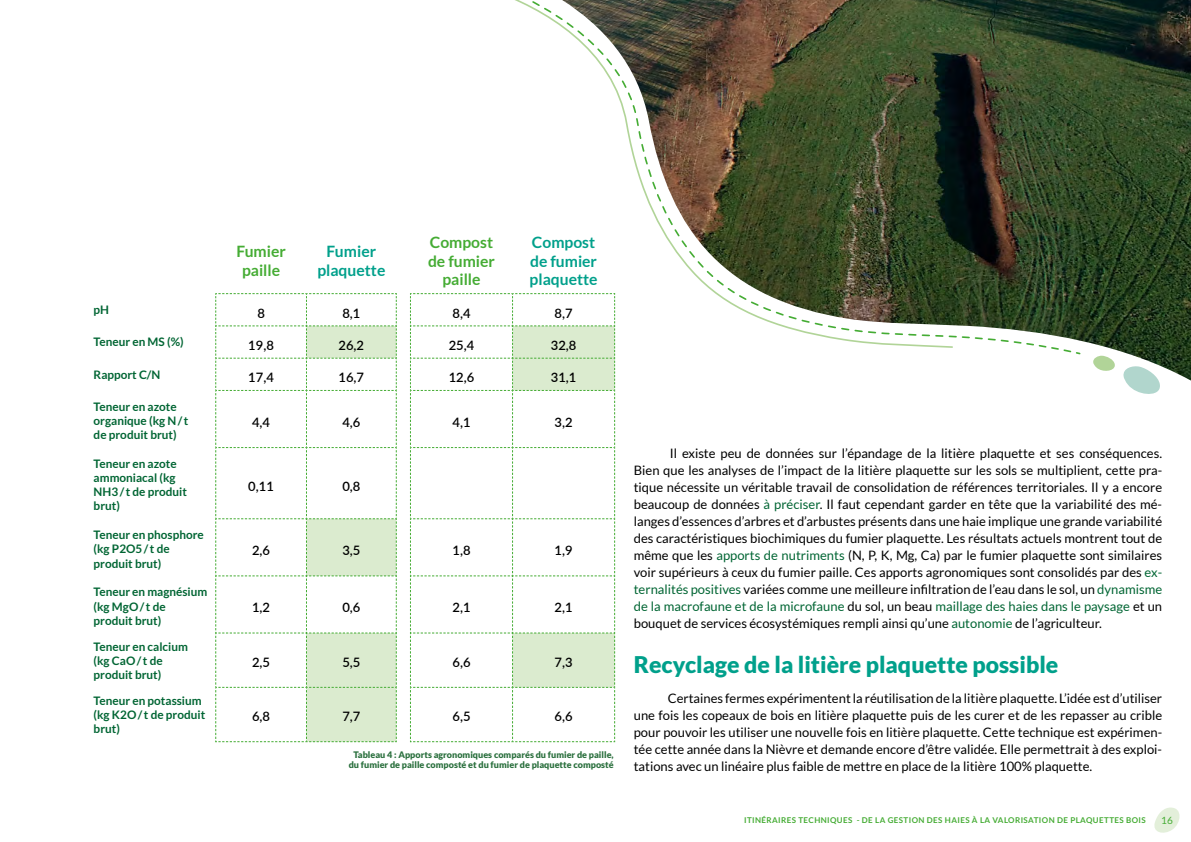
<style>
.page{position:relative;width:1191px;height:842px;background:#fff}
.page>*{position:absolute;margin:0;border:0;box-sizing:border-box;transform-origin:0 0}
.t1{font:900 23px "Lato";color:#00a08b}
.t2{font:700 15.7px/18.8px "Lato";color:#00a08b;text-align:center}
.t3{font:700 15.7px/18.8px "Lato";color:#45ac34;text-align:center}
.t4{font:13px/17px "Lato";color:#000;text-align:justify}
.t5{font:600 13px "Lato";color:#000}
.t6{font:700 11.8px/14.1px "Lato";color:#006533}
.t7{font:10px "Lato";color:#45ac34}
.t8{font:900 9px/10.8px "Lato";color:#2b703e;text-align:center}
.t9{font:700 8px "Lato";letter-spacing:.05em;color:#45ac34}
.s1{color:#006533}
</style>
<div class="page">
<svg style="left:410px;top:355px;width:205px;height:387px"></svg>
<svg style="left:215px;top:355px;width:182px;height:387px"></svg>
<img style="left:562px;top:0;width:629px;height:381px">
<svg style="left:1122px;top:365px;width:38px;height:29px"></svg>
<svg style="left:1092px;top:356px;width:22px;height:17px"></svg>
<svg style="left:215px;top:0;width:866px;height:355px"></svg>
<svg style="left:1154px;top:807px;width:26px;height:26px"></svg>
<p class="t3" style="left:236px;top:242px;width:51px">Fumier paille</p>
<p class="t2" style="left:317px;top:242px;width:70px">Fumier plaquette</p>
<p class="t3" style="left:428px;top:232px;width:68px">Compost de fumier paille</p>
<p class="t2" style="left:529px;top:232px;width:70px;text-align:left">Compost de fumier plaquette</p>
<p class="t6" style="left:94px;top:303px;width:17px">pH</p>
<p class="t5" style="left:257px;top:303px;width:9px">8</p>
<p class="t5" style="left:342px;top:303px;width:20px">8,1</p>
<p class="t5" style="left:452px;top:303px;width:20px">8,4</p>
<p class="t5" style="left:554px;top:303px;width:20px">8,7</p>
<p class="t6" style="left:94px;top:335px;width:91px">Teneur en MS (%)</p>
<p class="t5" style="left:248px;top:336px;width:27px">19,8</p>
<p class="t5" style="left:338px;top:336px;width:27px">26,2</p>
<p class="t5" style="left:449px;top:336px;width:27px">25,4</p>
<p class="t5" style="left:551px;top:336px;width:27px">32,8</p>
<p class="t6" style="left:94px;top:367px;width:68px">Rapport C/N</p>
<p class="t5" style="left:248px;top:368px;width:27px">17,4</p>
<p class="t5" style="left:338px;top:368px;width:27px">16,7</p>
<p class="t5" style="left:449px;top:368px;width:27px">12,6</p>
<p class="t5" style="left:551px;top:368px;width:27px">31,1</p>
<p class="t6" style="left:94px;top:399px;width:96px">Teneur en azote organique (kg N/t de produit brut)</p>
<p class="t5" style="left:252px;top:413px;width:20px">4,4</p>
<p class="t5" style="left:342px;top:413px;width:20px">4,6</p>
<p class="t5" style="left:452px;top:413px;width:20px">4,1</p>
<p class="t5" style="left:554px;top:413px;width:20px">3,2</p>
<p class="t6" style="left:94px;top:457px;width:95px">Teneur en azote ammoniacal (kg<br>NH3/t de produit brut)</p>
<p class="t6" style="left:94px;top:528px;width:112px">Teneur en phosphore (kg P2O5/t de produit brut)</p>
<p class="t6" style="left:94px;top:585px;width:115px">Teneur en magnésium (kg MgO/t de produit brut)</p>
<p class="t6" style="left:94px;top:639px;width:96px">Teneur en calcium (kg CaO/t de produit brut)</p>
<p class="t6" style="left:94px;top:694px;width:113px">Teneur en potassium (kg K2O/t de produit brut)</p>
<p class="t5" style="left:248px;top:477px;width:27px">0,11</p>
<p class="t5" style="left:342px;top:477px;width:20px">0,8</p>
<p class="t5" style="left:252px;top:541px;width:20px">2,6</p>
<p class="t5" style="left:342px;top:541px;width:20px">3,5</p>
<p class="t5" style="left:452px;top:541px;width:20px">1,8</p>
<p class="t5" style="left:554px;top:541px;width:20px">1,9</p>
<p class="t5" style="left:252px;top:598px;width:20px">1,2</p>
<p class="t5" style="left:342px;top:598px;width:20px">0,6</p>
<p class="t5" style="left:452px;top:598px;width:20px">2,1</p>
<p class="t5" style="left:554px;top:598px;width:20px">2,1</p>
<p class="t5" style="left:252px;top:652px;width:20px">2,5</p>
<p class="t5" style="left:342px;top:652px;width:20px">5,5</p>
<p class="t5" style="left:452px;top:652px;width:20px">6,6</p>
<p class="t5" style="left:554px;top:652px;width:20px">7,3</p>
<p class="t5" style="left:252px;top:707px;width:20px">6,8</p>
<p class="t5" style="left:342px;top:707px;width:20px">7,7</p>
<p class="t5" style="left:452px;top:707px;width:20px">6,5</p>
<p class="t5" style="left:554px;top:707px;width:20px">6,6</p>
<p class="t8" style="left:349px;top:749px;width:266px">Tableau 4 : Apports agronomiques comparés du fumier de paille, du fumier de paille composté et du fumier de plaquette composté</p>
<p class="t4" style="left:634px;top:445px;width:530px;text-indent:36px">Il existe peu de données sur l’épandage de la litière plaquette et ses conséquences.<br>Bien que les analyses de l’impact de la litière plaquette sur les sols se multiplient, cette pra&shy;tique nécessite un véritable travail de consolidation de références territoriales. Il y a encore beaucoup de données <span class="s1">à préciser</span>. Il faut cependant garder en tête que la variabilité des mé&shy;langes d’essences d’arbres et d’arbustes présents dans une haie implique une grande variabilité des caractéristiques biochimiques du fumier plaquette. Les résultats actuels montrent tout de même que les <span class="s1">apports de nutriments</span> (N, P, K, Mg, Ca) par le fumier plaquette sont similaires voir supérieurs à ceux du fumier paille. Ces apports agronomiques sont consolidés par des <span class="s1">ex&shy;ternalités positives</span> variées comme une meilleure infiltration de l’eau dans le sol, un <span class="s1">dynamisme de la macrofaune et de la microfaune</span> du sol, un beau <span class="s1">maillage des haies dans le paysage</span> et un bouquet de services écosystémiques rempli ainsi qu’une <span class="s1">autonomie</span> de l’agriculteur.</p>
<h1 class="t1" style="left:634px;top:651px;width:426px">Recyclage de la litière plaquette possible</h1>
<p class="t4" style="left:634px;top:689px;width:530px;text-indent:34px">Certaines fermes expérimentent la réutilisation de la litière plaquette. L’idée est d’utiliser une fois les copeaux de bois en litière plaquette puis de les curer et de les repasser au crible pour pouvoir les utiliser une nouvelle fois en litière plaquette. Cette technique est expérimen&shy;tée cette année dans la Nièvre et demande encore d’être validée. Elle permettrait à des exploi&shy;tations avec un linéaire plus faible de mettre en place de la litière 100% plaquette.</p>
<p class="t9" style="left:744px;top:816px;width:403px">ITINÉRAIRES TECHNIQUES - DE LA GESTION DES HAIES À LA VALORISATION DE PLAQUETTES BOIS</p>
<p class="t7" style="left:1161px;top:814px;width:13px">16</p>
</div>
